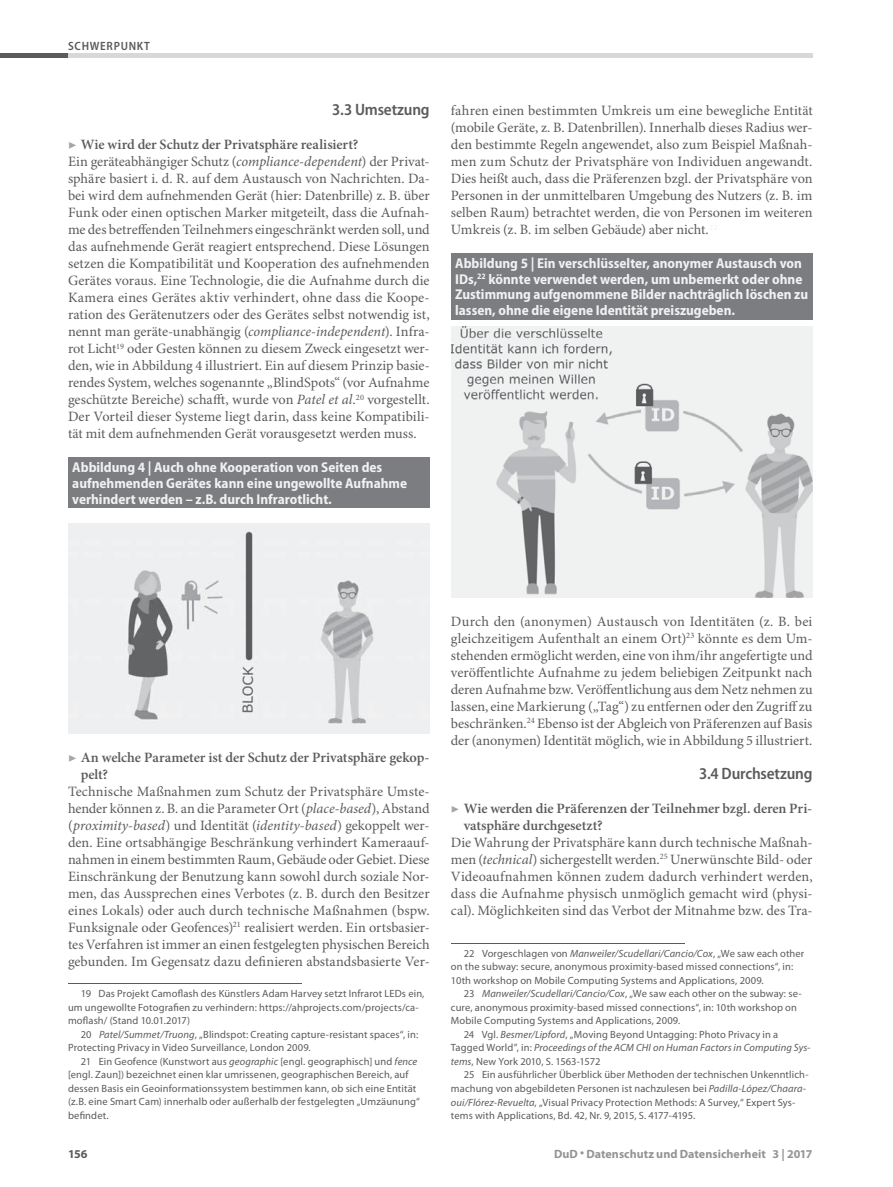
<style>
.page{position:relative;width:893px;height:1187px;background:#fff}
.page>*{position:absolute;margin:0;border:0;box-sizing:border-box;transform-origin:0 0}
.t1{font:600 semi-condensed 16.5px "Myriad Pro";letter-spacing:-.01em;color:#5a5b5d}
.t2{font:14.25px/17px "Minion Pro";color:#5a5b5d;text-align:justify}
.t3{font:700 semi-condensed 14.25px/15.8px "Myriad Pro";color:#f1f1f2}
.t4{font:600 14.25px/17px "Minion Pro";letter-spacing:-.005em;color:#5a5b5d}
.t5{font:700 12px "Myriad Pro";letter-spacing:.005em;color:#929497}
.t6{font:600 semi-condensed 12px "Myriad Pro";letter-spacing:.06em;color:#5a5b5d}
.t7{font:700 12px "Myriad Pro";color:#5a5b5d}
.t8{font:10.5px/13.5px "Myriad Pro";letter-spacing:.015em;color:#5a5b5d}
.t9{font:italic 10.5px "Myriad Pro";letter-spacing:.01em;color:#5a5b5d}
.s1{font-weight:600;color:#a3a5a8}
.s2{font-weight:600}
.s3{font-style:italic}
.s4{color:#a3a5a8}
.s5{font-style:normal}
</style>
<div class="page">
<div style="left:68px;top:457px;width:361px;height:51px;background:#7c7d80"></div>
<img style="left:68px;top:523px;width:361px;height:210px">
<hr style="left:68px;top:983px;width:234px;height:1px;background:#5a5b5d">
<div style="left:451px;top:253px;width:361px;height:66px;background:#7c7d80"></div>
<img style="left:451px;top:327px;width:361px;height:270px">
<hr style="left:451px;top:943px;width:234px;height:1px;background:#5a5b5d">
<div style="left:0;top:53px;width:68px;height:5px;background:#5a5b5d"></div>
<div style="left:68px;top:53px;width:744px;height:5px;background:#d7d8da"></div>
<p class="t6" style="left:68px;top:41px;width:83px">SCHWERPUNKT</p>
<p class="t1" style="left:332px;top:103px;width:99px">3.3 Umsetzung</p>
<p class="t2" style="left:68px;top:137px;width:363px;text-align:left"><span class="s1">▶</span> <span class="s2">Wie wird der Schutz der Privatsphäre realisiert?<br></span>Ein geräteabhängiger Schutz (<span class="s3">compliance-dependent</span>) der Privat&shy;sphäre basiert i. d. R. auf dem Austausch von Nachrichten. Da&shy;bei wird dem aufnehmenden Gerät (hier: Datenbrille) z. B. über Funk oder einen optischen Marker mitgeteilt, dass die Aufnah&shy;me des betreffenden Teilnehmers eingeschränkt werden soll, und das aufnehmende Gerät reagiert entsprechend. Diese Lösungen setzen die Kompatibilität und Kooperation des aufnehmenden Gerätes voraus. Eine Technologie, die die Aufnahme durch die Kamera eines Gerätes aktiv verhindert, ohne dass die Koope&shy;ration des Gerätenutzers oder des Gerätes selbst notwendig ist, nennt man geräte-unabhängig (<span class="s3">compliance-independent</span>). Infra&shy;rot Licht<sup>19</sup> oder Gesten können zu diesem Zweck eingesetzt wer&shy;den, wie in Abbildung 4 illustriert. Ein auf diesem Prinzip basie&shy;rendes System, welches sogenannte „BlindSpots“ (vor Aufnahme geschützte Bereiche) schafft, wurde von <span class="s3">Patel et al</span>.<sup>20</sup> vorgestellt.<br>Der Vorteil dieser Systeme liegt darin, dass keine Kompatibili&shy;tät mit dem aufnehmenden Gerät vorausgesetzt werden muss.</p>
<p class="t3" style="left:72px;top:460px;width:336px">Abbildung 4 | Auch ohne Kooperation von Seiten des aufnehmenden Gerätes kann eine ungewollte Aufnahme verhindert werden – z.B. durch Infrarotlicht.</p>
<p class="t2" style="left:451px;top:103px;width:363px">fahren einen bestimmten Umkreis um eine bewegliche Entität (mobile Geräte, z. B. Datenbrillen). Innerhalb dieses Radius wer&shy;den bestimmte Regeln angewendet, also zum Beispiel Maßnah&shy;men zum Schutz der Privatsphäre von Individuen angewandt.<br>Dies heißt auch, dass die Präferenzen bzgl. der Privatsphäre von Personen in der unmittelbaren Umgebung des Nutzers (z. B. im selben Raum) betrachtet werden, die von Personen im weiteren Umkreis (z. B. im selben Gebäude) aber nicht.<sup>22</sup></p>
<p class="t3" style="left:455px;top:256px;width:354px">Abbildung 5 | Ein verschlüsselter, anonymer Austausch von IDs,<sup>22</sup> könnte verwendet werden, um unbemerkt oder ohne Zustimmung aufgenommene Bilder nachträglich löschen zu lassen, ohne die eigene Identität preiszugeben.</p>
<p class="t4" style="left:81px;top:749px;width:350px;text-indent:-13px"><span class="s4">▶</span> An welche Parameter ist der Schutz der Privatsphäre gekop&shy;pelt?</p>
<p class="t2" style="left:68px;top:784px;width:363px">Technische Maßnahmen zum Schutz der Privatsphäre Umste&shy;hender können z. B. an die Parameter Ort (<span class="s3">place-based</span>), Abstand (<span class="s3">proximity-based</span>) und Identität (<span class="s3">identity-based</span>) gekoppelt wer&shy;den. Eine ortsabhängige Beschränkung verhindert Kameraauf&shy;nahmen in einem bestimmten Raum, Gebäude oder Gebiet. Diese Einschränkung der Benutzung kann sowohl durch soziale Nor&shy;men, das Aussprechen eines Verbotes (z. B. durch den Besitzer eines Lokals) oder auch durch technische Maßnahmen (bspw.<br>Funksignale oder Geofences)<sup>21</sup> realisiert werden. Ein ortsbasier&shy;tes Verfahren ist immer an einen festgelegten physischen Bereich gebunden. Im Gegensatz dazu definieren abstandsbasierte Ver-</p>
<p class="t8" style="left:68px;top:987px;width:358px;text-indent:13px">19 Das Projekt Camoflash des Künstlers Adam Harvey setzt Infrarot LEDs ein, um ungewollte Fotografien zu verhindern: https://ahprojects.com/projects/ca&shy;moflash/ (Stand 10.01.2017)</p>
<p class="t8" style="left:68px;top:1028px;width:351px;text-indent:13px">20 <span class="s3">Patel/Summet/Truong</span>, „Blindspot: Creating capture-resistant spaces“, in:<br>Protecting Privacy in Video Surveillance, London 2009.</p>
<p class="t8" style="left:68px;top:1055px;width:353px;text-indent:13px">21 Ein Geofence (Kunstwort aus <span class="s3">geographic</span> [engl. geographisch] und <span class="s3">fence </span>[engl. Zaun]) bezeichnet einen klar umrissenen, geographischen Bereich, auf dessen Basis ein Geoinformationssystem bestimmen kann, ob sich eine Entität (z.B. eine Smart Cam) innerhalb oder außerhalb der festgelegten „Umzäunung“ befindet.</p>
<p class="t2" style="left:451px;top:613px;width:363px">Durch den (anonymen) Austausch von Identitäten (z. B. bei gleichzeitigem Aufenthalt an einem Ort)<sup>23</sup> könnte es dem Um&shy;stehenden ermöglicht werden, eine von ihm/ihr angefertigte und veröffentlichte Aufnahme zu jedem beliebigen Zeitpunkt nach deren Aufnahme bzw. Veröffentlichung aus dem Netz nehmen zu lassen, eine Markierung („Tag“) zu entfernen oder den Zugriff zu beschränken.<sup>24</sup> Ebenso ist der Abgleich von Präferenzen auf Basis der (anonymen) Identität möglich, wie in Abbildung 5 illustriert.</p>
<p class="t1" style="left:699px;top:767px;width:115px">3.4 Durchsetzung</p>
<p class="t4" style="left:463px;top:801px;width:350px;text-indent:-13px"><span class="s4">▶</span> Wie werden die Präferenzen der Teilnehmer bzgl. deren Pri&shy;vatsphäre durchgesetzt?</p>
<p class="t2" style="left:451px;top:835px;width:363px">Die Wahrung der Privatsphäre kann durch technische Maßnah&shy;men (<span class="s3">technical</span>) sichergestellt werden.<sup>25</sup> Unerwünschte Bild- oder Videoaufnahmen können zudem dadurch verhindert werden, dass die Aufnahme physisch unmöglich gemacht wird (physi&shy;cal). Möglichkeiten sind das Verbot der Mitnahme bzw. des Tra-</p>
<p class="t8" style="left:451px;top:947px;width:355px;text-indent:13px">22 Vorgeschlagen von <span class="s3">Manweiler/Scudellari/Cancio/Cox</span>, „We saw each other on the subway: secure, anonymous proximity-based missed connections“, in:<br>10th workshop on Mobile Computing Systems and Applications, 2009.</p>
<p class="t8" style="left:463px;top:987px;width:339px">23 <span class="s3">Manweiler/Scudellari/Cancio/Cox</span>, „We saw each other on the subway: se-</p>
<p class="t8" style="left:451px;top:1001px;width:347px">cure, anonymous proximity-based missed connections“, in: 10th workshop on</p>
<p class="t8" style="left:451px;top:1014px;width:231px">Mobile Computing Systems and Applications, 2009.</p>
<p class="t8" style="left:463px;top:1028px;width:316px">24 Vgl. <span class="s3">Besmer/Lipford</span>, „Moving Beyond Untagging: Photo Privacy in a</p>
<p class="t9" style="left:451px;top:1044px;width:361px"><span class="s5">Tagged World”, in:</span> Proceedings of the ACM CHI on Human Factors in Computing Sys-</p>
<p class="t8" style="left:451px;top:1055px;width:151px"><span class="s3">tems</span>, New York 2010, S. 1563-1572</p>
<p class="t8" style="left:463px;top:1068px;width:346px">25 Ein ausführlicher Überblick über Methoden der technischen Unkenntlich-</p>
<p class="t8" style="left:451px;top:1082px;width:356px">machung von abgebildeten Personen ist nachzulesen bei <span class="s3">Padilla-López/Chaara-</span></p>
<p class="t8" style="left:451px;top:1095px;width:346px"><span class="s3">oui/Flórez-Revuelta</span>, „Visual Privacy Protection Methods: A Survey,“ Expert Sys-</p>
<p class="t8" style="left:451px;top:1109px;width:246px">tems with Applications, Bd. 42, Nr. 9, 2015, S. 4177-4195.</p>
<p class="t7" style="left:68px;top:1149px;width:21px">156</p>
<p class="t5" style="left:554px;top:1149px;width:260px">DuD • Datenschutz und Datensicherheit 3 | 2017</p>
</div>
